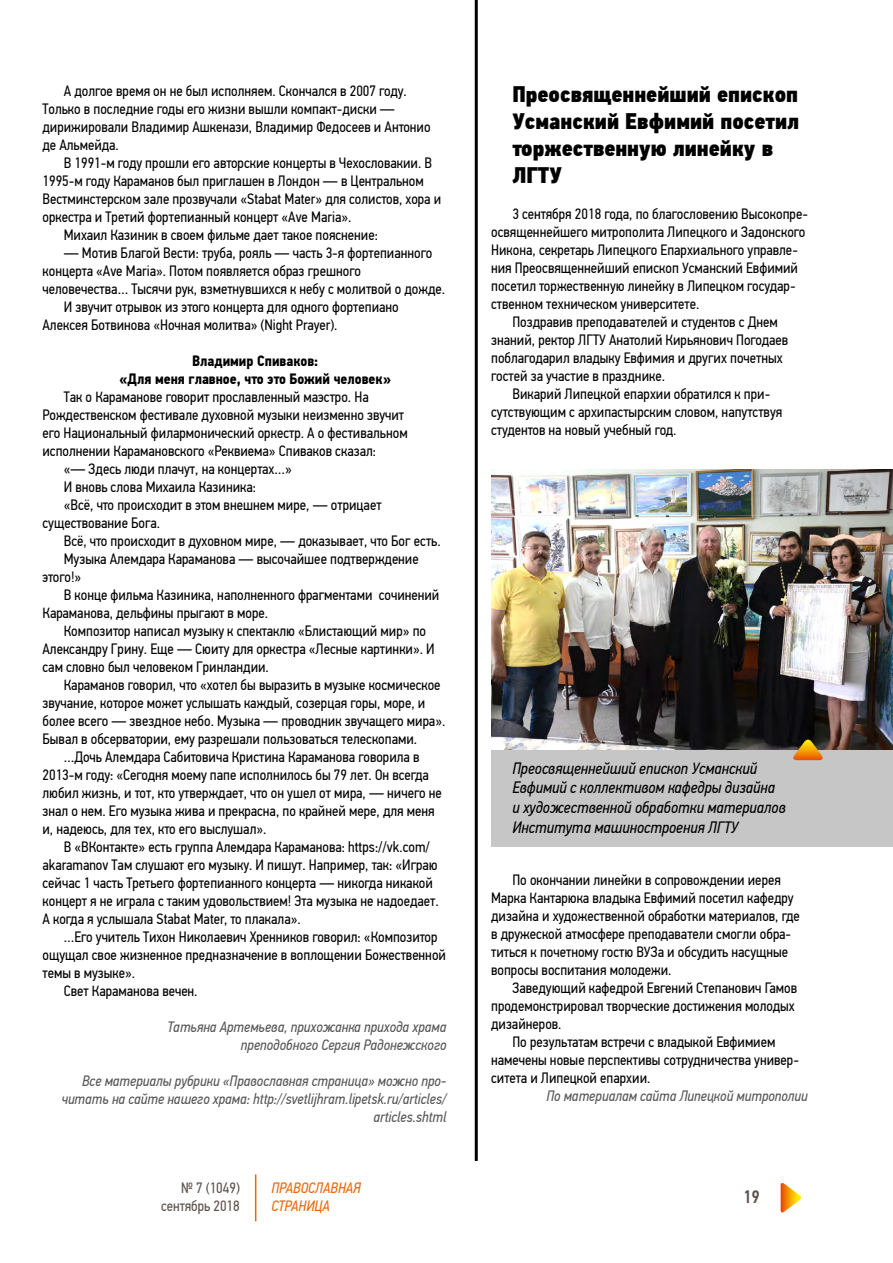
<style>
.page{position:relative;width:893px;height:1263px;background:#fff}
.page>*{position:absolute;margin:0;border:0;box-sizing:border-box;transform-origin:0 0}
.t1{font:22.5px/27px "PF Din Text Cond Pro X Black";color:#000}
.t2{font:500 18px "PF Din Text Cond Pro";color:#5d514d}
.t3{font:italic 16.5px/19.8px "PF Din Text Cond Pro";color:#000}
.t4{font:15px/18px "PF Din Text Cond Pro";color:#000}
.t5{font:italic 15px/18px "PF Din Text Cond Pro";color:#575756;text-align:right}
.t6{font:700 15px/18px "PF Din Text Cond Pro";color:#000;text-align:center}
.t7{font:15px/18px "PF Din Text Cond Pro";color:#5d514d;text-align:right}
.t8{font:italic 15px/18px "PF Din Text Cond Pro";color:#ec6608}
</style>
<div class="page">
<svg style="left:781px;top:1183px;width:20px;height:30px"></svg>
<hr style="left:255px;top:1174px;width:1px;height:47px;background:#ec6608">
<img style="left:491px;top:469px;width:402px;height:281px">
<div style="left:491px;top:750px;width:402px;height:96px;background:#c6c6c6"></div>
<svg style="left:791px;top:740px;width:34px;height:20px"></svg>
<hr style="left:475px;top:0;width:3px;height:1161px;background:#000">
<p class="t4" style="left:43px;top:82px;width:390px;text-indent:21px">А долгое время он не был исполняем. Скончался в 2007 году.<br>Только в последние годы его жизни вышли компакт-диски — дирижировали Владимир Ашкенази, Владимир Федосеев и Антонио де Альмейда.</p>
<p class="t4" style="left:64px;top:154px;width:370px">В 1991-м году прошли его авторские концерты в Чехословакии. В</p>
<p class="t4" style="left:43px;top:172px;width:383px">1995-м году Караманов был приглашен в Лондон — в Центральном</p>
<p class="t4" style="left:43px;top:190px;width:400px">Вестминстерском зале прозвучали «Stabat Mater» для солистов, хора и</p>
<p class="t4" style="left:43px;top:208px;width:310px">оркестра и Третий фортепианный концерт «Ave Maria».</p>
<p class="t4" style="left:64px;top:226px;width:316px">Михаил Казиник в своем фильме дает такое пояснение:</p>
<p class="t4" style="left:64px;top:244px;width:370px">— Мотив Благой Вести: труба, рояль — часть 3-я фортепианного</p>
<p class="t4" style="left:43px;top:262px;width:320px">концерта «Ave Maria». Потом появляется образ грешного</p>
<p class="t4" style="left:43px;top:280px;width:404px">человечества… Тысячи рук, взметнувшихся к небу с молитвой о дожде.</p>
<p class="t4" style="left:64px;top:298px;width:337px">И звучит отрывок из этого концерта для одного фортепиано</p>
<p class="t4" style="left:43px;top:316px;width:297px">Алексея Ботвинова «Ночная молитва» (Night Prayer).</p>
<p class="t6" style="left:119px;top:352px;width:274px">Владимир Спиваков:<br>«Для меня главное, что это Божий человек»</p>
<p class="t4" style="left:64px;top:388px;width:306px">Так о Караманове говорит прославленный маэстро. На</p>
<p class="t4" style="left:43px;top:406px;width:363px">Рождественском фестивале духовной музыки неизменно звучит</p>
<p class="t4" style="left:43px;top:424px;width:367px">его Национальный филармонический оркестр. А о фестивальном</p>
<p class="t4" style="left:43px;top:442px;width:335px">исполнении Карамановского «Реквиема» Спиваков сказал:</p>
<p class="t4" style="left:64px;top:460px;width:229px">«— Здесь люди плачут, на концертах…»</p>
<p class="t4" style="left:64px;top:478px;width:194px">И вновь слова Михаила Казиника:</p>
<p class="t4" style="left:64px;top:496px;width:319px">«Всё, что происходит в этом внешнем мире, — отрицает</p>
<p class="t4" style="left:43px;top:514px;width:119px">существование Бога.</p>
<p class="t4" style="left:64px;top:532px;width:378px">Всё, что происходит в духовном мире, — доказывает, что Бог есть.</p>
<p class="t4" style="left:64px;top:550px;width:356px">Музыка Алемдара Караманова — высочайшее подтверждение</p>
<p class="t4" style="left:43px;top:568px;width:40px">этого!»</p>
<p class="t4" style="left:64px;top:586px;width:377px">В конце фильма Казиника, наполненного фрагментами сочинений</p>
<p class="t4" style="left:43px;top:604px;width:227px">Караманова, дельфины прыгают в море.</p>
<p class="t4" style="left:64px;top:622px;width:364px">Композитор написал музыку к спектаклю «Блистающий мир» по</p>
<p class="t4" style="left:43px;top:640px;width:394px">Александру Грину. Еще — Сюиту для оркестра «Лесные картинки». И</p>
<p class="t4" style="left:43px;top:658px;width:228px">сам словно был человеком Гринландии.</p>
<p class="t4" style="left:64px;top:676px;width:378px">Караманов говорил, что «хотел бы выразить в музыке космическое</p>
<p class="t4" style="left:43px;top:694px;width:384px">звучание, которое может услышать каждый, созерцая горы, море, и</p>
<p class="t4" style="left:43px;top:712px;width:404px">более всего — звездное небо. Музыка — проводник звучащего мира».</p>
<p class="t4" style="left:43px;top:730px;width:376px">Бывал в обсерватории, ему разрешали пользоваться телескопами.</p>
<p class="t4" style="left:64px;top:748px;width:357px">…Дочь Алемдара Сабитовича Кристина Караманова говорила в</p>
<p class="t4" style="left:43px;top:766px;width:388px">2013-м году: «Сегодня моему папе исполнилось бы 79 лет. Он всегда</p>
<p class="t4" style="left:43px;top:784px;width:401px">любил жизнь, и тот, кто утверждает, что он ушел от мира, — ничего не</p>
<p class="t4" style="left:43px;top:802px;width:394px">знал о нем. Его музыка жива и прекрасна, по крайней мере, для меня</p>
<p class="t4" style="left:43px;top:820px;width:225px">и, надеюсь, для тех, кто его выслушал».</p>
<p class="t4" style="left:64px;top:838px;width:368px">В «ВКонтакте» есть группа Алемдара Караманова: https://vk.com/</p>
<p class="t4" style="left:43px;top:856px;width:397px">akaramanov Там слушают его музыку. И пишут. Например, так: «Играю</p>
<p class="t4" style="left:43px;top:874px;width:392px">сейчас 1 часть Третьего фортепианного концерта — никогда никакой</p>
<p class="t4" style="left:43px;top:892px;width:398px">концерт я не играла с таким удовольствием! Эта музыка не надоедает.</p>
<p class="t4" style="left:43px;top:910px;width:260px">А когда я услышала Stabat Mater, то плакала».</p>
<p class="t4" style="left:64px;top:928px;width:375px">…Его учитель Тихон Николаевич Хренников говорил: «Композитор</p>
<p class="t4" style="left:43px;top:946px;width:405px">ощущал свое жизненное предназначение в воплощении Божественной</p>
<p class="t4" style="left:43px;top:964px;width:94px">темы в музыке».</p>
<p class="t4" style="left:64px;top:982px;width:135px">Свет Караманова вечен.</p>
<p class="t5" style="left:167px;top:1018px;width:281px">Татьяна Артемьева, прихожанка прихода храма преподобного Сергия Радонежского</p>
<p class="t5" style="left:62px;top:1072px;width:386px">Все материалы рубрики «Православная страница» можно про&shy;читать на сайте нашего храма: http://svetlijhram.lipetsk.ru/articles/ articles.shtml</p>
<h1 class="t1" style="left:512px;top:81px;width:288px">Преосвященнейший епископ<br>Усманский Евфимий посетил торжественную линейку в<br>ЛГТУ</h1>
<p class="t4" style="left:512px;top:205px;width:297px">3 сентября 2018 года, по благословению Высокопре-</p>
<p class="t4" style="left:491px;top:223px;width:316px">освященнейшего митрополита Липецкого и Задонского</p>
<p class="t4" style="left:491px;top:241px;width:308px">Никона, секретарь Липецкого Епархиального управле-</p>
<p class="t4" style="left:491px;top:259px;width:308px">ния Преосвященнейший епископ Усманский Евфимий</p>
<p class="t4" style="left:491px;top:277px;width:306px">посетил торжественную линейку в Липецком государ-</p>
<p class="t4" style="left:491px;top:295px;width:210px">ственном техническом университете.</p>
<p class="t4" style="left:512px;top:313px;width:267px">Поздравив преподавателей и студентов с Днем</p>
<p class="t4" style="left:491px;top:331px;width:299px">знаний, ректор ЛГТУ Анатолий Кирьянович Погодаев</p>
<p class="t4" style="left:491px;top:349px;width:293px">поблагодарил владыку Евфимия и других почетных</p>
<p class="t4" style="left:491px;top:367px;width:175px">гостей за участие в празднике.</p>
<p class="t4" style="left:512px;top:385px;width:259px">Викарий Липецкой епархии обратился к при-</p>
<p class="t4" style="left:491px;top:403px;width:293px">сутствующим с архипастырским словом, напутствуя</p>
<p class="t4" style="left:491px;top:421px;width:187px">студентов на новый учебный год.</p>
<p class="t3" style="left:512px;top:758px;width:275px">Преосвященнейший епископ Усманский Евфимий с коллективом кафедры дизайна и художественной обработки материалов Института машиностроения ЛГТУ</p>
<p class="t4" style="left:491px;top:871px;width:310px;text-indent:21px">По окончании линейки в сопровождении иерея Марка Кантарюка владыка Евфимий посетил кафедру дизайна и художественной обработки материалов, где в дружеской атмосфере преподаватели смогли обра&shy;титься к почетному гостю ВУЗа и обсудить насущные вопросы воспитания молодежи.</p>
<p class="t4" style="left:491px;top:979px;width:307px;text-indent:21px">Заведующий кафедрой Евгений Степанович Гамов продемонстрировал творческие достижения молодых дизайнеров.</p>
<p class="t4" style="left:491px;top:1033px;width:309px;text-indent:21px">По результатам встречи с владыкой Евфимием намечены новые перспективы сотрудничества универ&shy;ситета и Липецкой епархии.</p>
<p class="t5" style="left:546px;top:1087px;width:263px">По материалам сайта Липецкой митрополии</p>
<p class="t7" style="left:161px;top:1179px;width:80px">№ 7 (1049) сентябрь 2018</p>
<p class="t2" style="left:743px;top:1186px;width:18px">19</p>
<p class="t8" style="left:271px;top:1179px;width:91px">ПРАВОСЛАВНАЯ<br>СТРАНИЦА</p>
</div>
